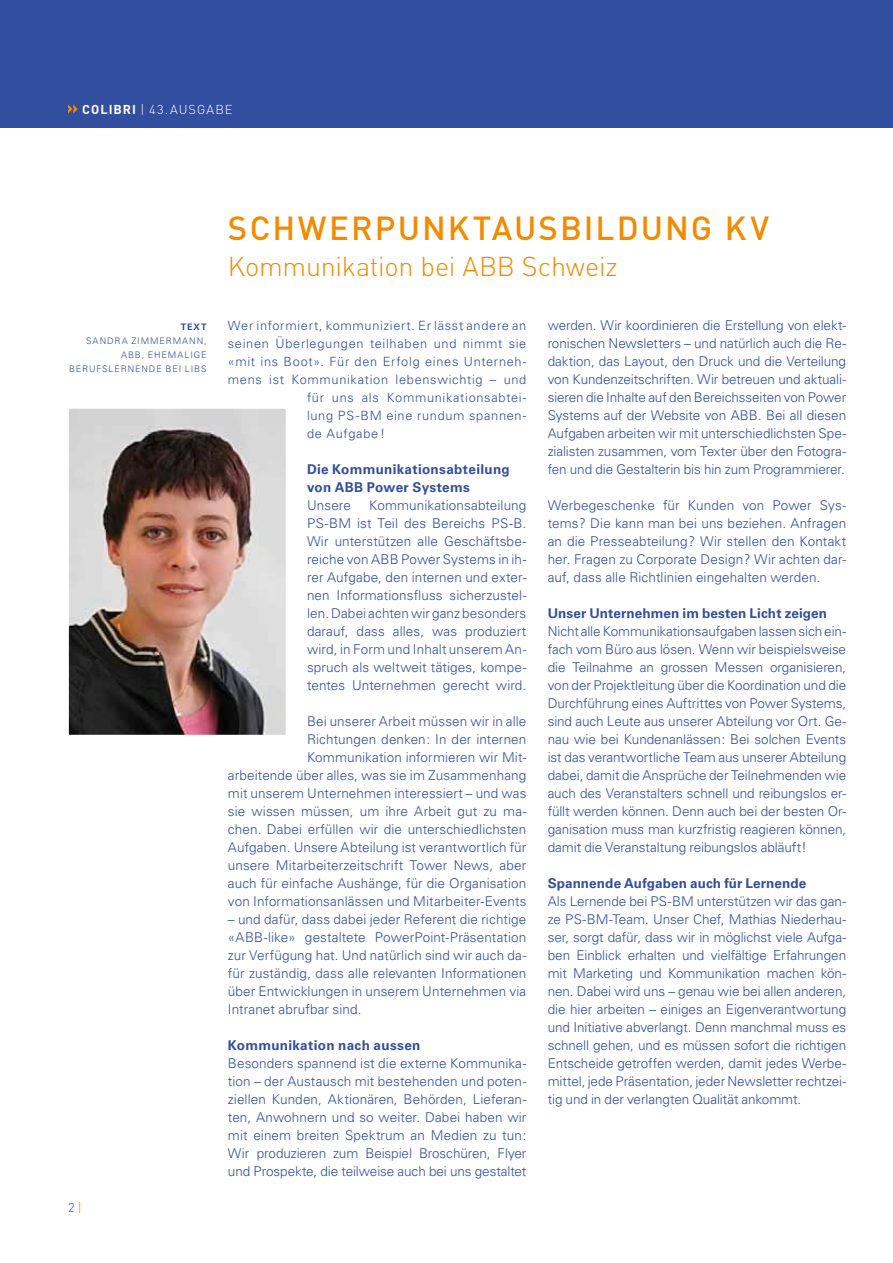
<style>
.page{position:relative;width:893px;height:1263px;background:#fff}
.page>*{position:absolute;margin:0;border:0;box-sizing:border-box;transform-origin:0 0}
.t1{font:500 33px "DIN";letter-spacing:.065em;color:#f28b00}
.t2{font:300 27px "DIN";letter-spacing:-.01em;color:#f28b00}
.t3{font:300 13.5px/18px "Univers LT Std";letter-spacing:.005em;color:#324e9e;text-align:justify}
.t4{font:700 13.5px/18px "Univers LT Std";letter-spacing:.01em;color:#324e9e}
.t5{font:300 12.75px "Univers LT Std";letter-spacing:.055em;color:#324e9e}
.t6{font:300 12.75px "DIN";letter-spacing:.1em;color:#fff}
.t7{font:700 12.75px "DIN";color:#fff}
.t8{font:300 12.75px "DIN";color:#324e9e}
.t9{font:300 9px/14.2px "Univers LT Std";letter-spacing:.105em;color:#324e9e}
.t10{font:700 9px "Univers LT Std";color:#324e9e}
.s1{color:#f28b00}
</style>
<div class="page">
<div style="left:0;top:0;width:893px;height:128px;background:#324e9e"></div>
<svg style="left:68px;top:105px;width:10px;height:9px"></svg>
<img style="left:68px;top:408px;width:218px;height:327px">
<p class="t7" style="left:82px;top:101px;width:26px">Colibri</p>
<p class="t6" style="left:140px;top:101px;width:94px">| 43.Ausgabe</p>
<p class="t10" style="left:181px;top:321px;width:25px">Text</p>
<p class="t9" style="left:121px;top:334px;width:87px;text-indent:-35px">SANDRA ZIMMERMANN,<br>Abb, ehemalige</p>
<p class="t9" style="left:69px;top:362px;width:15px">Berufslernende</p>
<p class="t9" style="left:166px;top:362px;width:6px">bei</p>
<p class="t9" style="left:185px;top:362px;width:7px">libs</p>
<p class="t8" style="left:68px;top:1199px;width:15px">2 <span class="s1">|</span></p>
<h1 class="t1" style="left:228px;top:207px;width:543px">SCHWERPUNKTAUSBI LDUNG KV</h1>
<h2 class="t2" style="left:228px;top:249px;width:391px">Kommunikation bei ABB Schweiz</h2>
<p class="t5" style="left:228px;top:317px;width:300px">Wer informiert, kommuniziert. Er lässt andere an</p>
<p class="t5" style="left:228px;top:335px;width:300px">seinen Ü berlegungen teilhaben und nimmt sie</p>
<p class="t5" style="left:228px;top:353px;width:300px">«mit ins Boot». Für den Erfolg eines Unterneh-</p>
<p class="t5" style="left:228px;top:371px;width:300px">mens ist Kommunikation lebenswichtig – und</p>
<p class="t5" style="left:307px;top:389px;width:221px">für uns als Kommunikationsabtei-</p>
<p class="t5" style="left:307px;top:407px;width:221px">lung PS-BM eine rundum spannen-</p>
<p class="t5" style="left:307px;top:425px;width:80px">de Aufgabe!</p>
<p class="t4" style="left:307px;top:460px;width:204px">Die Kommunikationsabteilung von ABB Power Systems</p>
<p class="t3" style="left:307px;top:496px;width:45px">Unsere</p>
<p class="t3" style="left:307px;top:496px;width:221px;text-indent:62px">Kommunikationsabteilung PS-BM ist Teil des Bereichs PS-B.<br>Wir unterstützen alle Geschäftsbe&shy;reiche von ABB Power Systems in ih&shy;rer Aufgabe, den internen und exter&shy;nen Informationsfluss sicherzustel&shy;len. Dabei achten wir ganz besonders darauf, dass alles, was produziert wird, in Form und Inhalt unserem An&shy;spruch als weltweit tätiges, kompe&shy;tentes Unternehmen gerecht wird.</p>
<p class="t3" style="left:228px;top:712px;width:300px;text-align:right">Bei unserer Arbeit müssen wir in alle<br>Richtungen denken: In der internen Kommunikation informieren wir Mit-<br>arbeitende über alles, was sie im Zusammenhang mit unserem Unternehmen interessiert – und was sie wissen müssen, um ihre Arbeit gut zu ma&shy;chen. Dabei erfüllen wir die unterschiedlichsten Aufgaben. Unsere Abteilung ist verantwortlich für unsere Mitarbeiterzeitschrift Tower News, aber auch für einfache Aushänge, für die Organisation von Informationsanlässen und Mitarbeiter-Events</p>
<p class="t3" style="left:228px;top:910px;width:300px">– und dafür, dass dabei jeder Referent die richtige «ABB-like» gestaltete PowerPoint-Präsentation zur Verfügung hat. Und natürlich sind wir auch da&shy;für zuständig, dass alle relevanten Informationen über Entwicklungen in unserem Unternehmen via Intranet abrufbar sind.</p>
<p class="t4" style="left:228px;top:1036px;width:194px">Kommunikation nach aussen</p>
<p class="t3" style="left:228px;top:1054px;width:300px">Besonders spannend ist die externe Kommunika&shy;tion – der Austausch mit bestehenden und poten&shy;ziellen Kunden, Aktionären, Behörden, Lieferan&shy;ten, Anwohnern und so weiter. Dabei haben wir mit einem breiten Spektrum an Medien zu tun:<br>Wir produzieren zum Beispiel Broschüren, Flyer und Prospekte, die teilweise auch bei uns gestaltet</p>
<p class="t3" style="left:548px;top:316px;width:300px">werden. Wir koordinieren die Erstellung von elekt&shy;ronischen Newsletters – und natürlich auch die Re&shy;daktion, das Layout, den Druck und die Verteilung von Kundenzeitschriften. Wir betreuen und aktuali&shy;sieren die Inhalte auf den Bereichsseiten von Power Systems auf der Website von ABB. Bei all diesen Aufgaben arbeiten wir mit unterschiedlichsten Spe&shy;zialisten zusammen, vom Texter über den Fotogra&shy;fen und die Gestalterin bis hin zum Programmierer.</p>
<p class="t3" style="left:548px;top:496px;width:300px">Werbegeschenke für Kunden von Power Sys&shy;tems? Die kann man bei uns beziehen. Anfragen an die Presseabteilung? Wir stellen den Kontakt her. Fragen zu Corporate Design? Wir achten dar&shy;auf, dass alle Richtlinien eingehalten werden.</p>
<p class="t4" style="left:548px;top:604px;width:281px">Unser Unternehmen im besten Licht zeigen</p>
<p class="t3" style="left:548px;top:622px;width:300px">Nicht alle Kommunikationsaufgaben lassen sich ein&shy;fach vom Büro aus lösen. Wenn wir beispielsweise die Teilnahme an grossen Messen organisieren, von der Projektleitung über die Koordination und die Durchführung eines Auftrittes von Power Systems, sind auch Leute aus unserer Abteilung vor Ort. Ge&shy;nau wie bei Kundenanlässen: Bei solchen Events ist das verantwortliche Team aus unserer Abteilung dabei, damit die Ansprüche der Teilnehmenden wie auch des Veranstalters schnell und reibungslos er&shy;füllt werden können. Denn auch bei der besten Or&shy;ganisation muss man kurzfristig reagieren können, damit die Veranstaltung reibungslos abläuft!</p>
<p class="t4" style="left:548px;top:874px;width:260px">Spannende Aufgaben auch für Lernende</p>
<p class="t3" style="left:548px;top:892px;width:300px">Als Lernende bei PS-BM unterstützen wir das gan&shy;ze PS-BM-Team. Unser Chef, Mathias Niederhau&shy;ser, sorgt dafür, dass wir in möglichst viele Aufga&shy;ben Einblick erhalten und vielfältige Erfahrungen mit Marketing und Kommunikation machen kön&shy;nen. Dabei wird uns – genau wie bei allen anderen, die hier arbeiten – einiges an Eigenverantwortung und Initiative abverlangt. Denn manchmal muss es schnell gehen, und es müssen sofort die richtigen Entscheide getroffen werden, damit jedes Werbe&shy;mittel, jede Präsentation, jeder Newsletter rechtzei&shy;tig und in der verlangten Qualität ankommt.</p>
</div>
